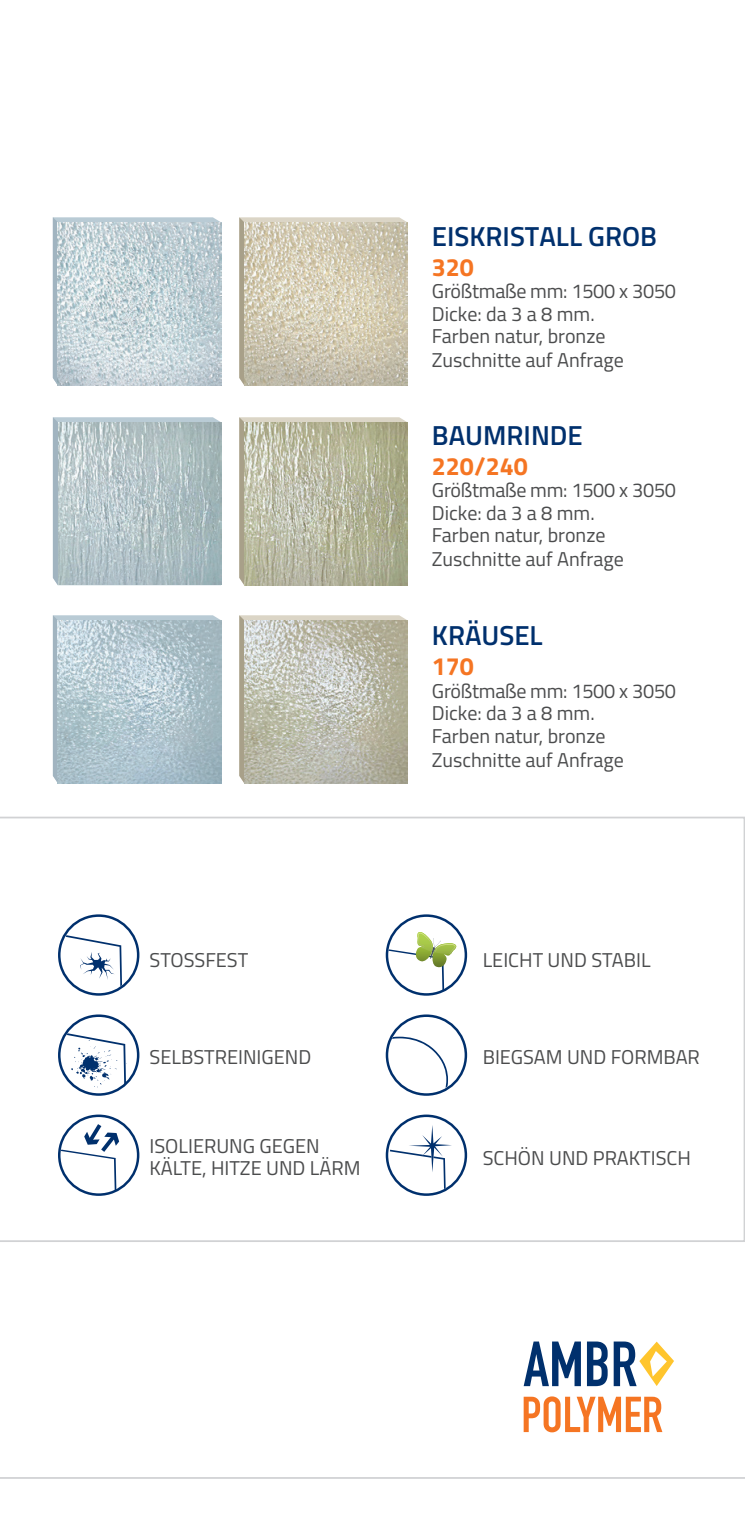
<style>
.page{position:relative;width:745px;height:1531px;background:#fff}
.page>*{position:absolute;margin:0;border:0;box-sizing:border-box;transform-origin:0 0}
.t1{font:600 27.5px "Titillium Web";color:#00306d}
.t2{font:700 25px "Titillium Web";color:#f57523}
.t3{font:20px/23px "Titillium Web";color:#4b4c4d}
</style>
<div class="page">
<hr style="left:0;top:1477px;width:744px;height:2px;background:#d1d2d4">
<svg style="left:0;top:816px;width:744px;height:426px"></svg>
<svg style="left:523px;top:1341px;width:57px;height:45px"></svg>
<svg style="left:586px;top:1341px;width:21px;height:45px"></svg>
<svg style="left:613px;top:1341px;width:60px;height:45px"></svg>
<svg style="left:523px;top:1396px;width:139px;height:36px"></svg>
<svg style="left:53px;top:217px;width:168px;height:168px;background:#b6c7d0"></svg>
<svg style="left:239px;top:217px;width:168px;height:168px;background:#c7c0ae"></svg>
<svg style="left:53px;top:417px;width:167px;height:168px;background:#b0c2cc"></svg>
<svg style="left:239px;top:417px;width:168px;height:168px;background:#c5bead"></svg>
<svg style="left:53px;top:615px;width:167px;height:168px;background:#b2c4ce"></svg>
<svg style="left:239px;top:615px;width:168px;height:168px;background:#c5bead"></svg>
<img style="left:244px;top:422px;width:163px;height:163px">
<img style="left:58px;top:422px;width:163px;height:163px">
<img style="left:58px;top:620px;width:163px;height:163px">
<img style="left:244px;top:620px;width:163px;height:163px">
<img style="left:244px;top:223px;width:163px;height:163px">
<img style="left:58px;top:223px;width:163px;height:163px">
<svg style="left:59px;top:915px;width:79px;height:79px"></svg>
<div style="left:58px;top:914px;width:81px;height:82px;border:2px solid #00306d;border-radius:50%"></div>
<svg style="left:66px;top:935px;width:56px;height:51px"></svg>
<svg style="left:59px;top:1016px;width:79px;height:78px"></svg>
<div style="left:58px;top:1014px;width:81px;height:82px;border:2px solid #00306d;border-radius:50%"></div>
<svg style="left:67px;top:1033px;width:60px;height:54px"></svg>
<div style="left:387px;top:1016px;width:78px;height:78px;background:#fff;border-radius:50%"></div>
<div style="left:385px;top:1014px;width:82px;height:82px;border:2px solid #00306d;border-radius:50%"></div>
<svg style="left:389px;top:1036px;width:58px;height:52px"></svg>
<svg style="left:387px;top:1116px;width:78px;height:78px"></svg>
<div style="left:385px;top:1114px;width:82px;height:82px;border:2px solid #00306d;border-radius:50%"></div>
<svg style="left:389px;top:1125px;width:62px;height:64px"></svg>
<svg style="left:387px;top:915px;width:78px;height:79px"></svg>
<div style="left:385px;top:914px;width:82px;height:82px;border:2px solid #00306d;border-radius:50%"></div>
<svg style="left:388px;top:932px;width:68px;height:59px"></svg>
<div style="left:59px;top:1116px;width:79px;height:78px;background:#fff;border-radius:50%"></div>
<div style="left:58px;top:1114px;width:81px;height:82px;border:2px solid #00306d;border-radius:50%"></div>
<svg style="left:61px;top:1124px;width:58px;height:67px"></svg>
<h1 class="t1" style="left:431px;top:215px;width:226px">EISKRISTALL GROB</h1>
<p class="t2" style="left:431px;top:248px;width:43px">320</p>
<p class="t3" style="left:431px;top:279px;width:245px">Größtmaße mm: 1500 x 3050<br>Dicke: da 3 a 8 mm.<br>Farben natur, bronze<br>Zuschnitte auf Anfrage</p>
<h1 class="t1" style="left:431px;top:414px;width:152px">BAUMRINDE</h1>
<p class="t2" style="left:431px;top:447px;width:97px">220/240</p>
<p class="t3" style="left:431px;top:478px;width:245px">Größtmaße mm: 1500 x 3050<br>Dicke: da 3 a 8 mm.<br>Farben natur, bronze<br>Zuschnitte auf Anfrage</p>
<p class="t3" style="left:149px;top:947px;width:100px">STOSSFEST</p>
<h1 class="t1" style="left:431px;top:615px;width:112px">KRÄUSEL</h1>
<p class="t2" style="left:431px;top:647px;width:43px">170</p>
<p class="t3" style="left:431px;top:678px;width:245px">Größtmaße mm: 1500 x 3050<br>Dicke: da 3 a 8 mm.<br>Farben natur, bronze<br>Zuschnitte auf Anfrage</p>
<p class="t3" style="left:482px;top:947px;width:169px">LEICHT UND STABIL</p>
<p class="t3" style="left:149px;top:1045px;width:163px">SELBSTREINIGEND</p>
<p class="t3" style="left:482px;top:1045px;width:219px">BIEGSAM UND FORMBAR</p>
<p class="t3" style="left:149px;top:1133px;width:212px">ISOLIERUNG GEGEN<br>KÄLTE, HITZE UND LÄRM</p>
<p class="t3" style="left:482px;top:1145px;width:210px">SCHÖN UND PRAKTISCH</p>
</div>
